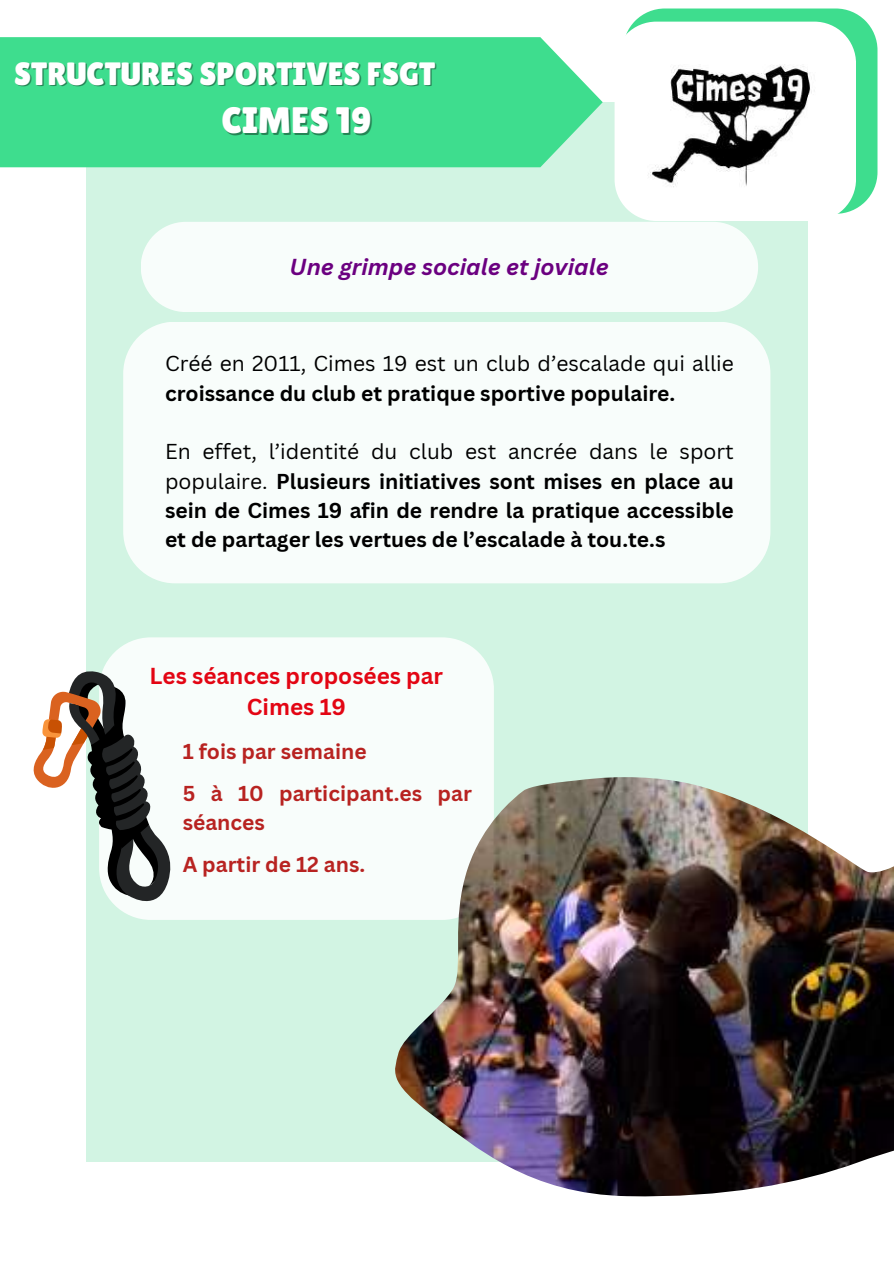
<style>
.page{position:relative;width:894px;height:1264px;background:#fff}
.page>*{position:absolute;margin:0;border:0;box-sizing:border-box;transform-origin:0 0}
.t1{font:36.75px "Lilita One";color:#fff}
.t2{font:32.25px "Lilita One";color:#fff}
.t3{font:700 22.5px/31.5px "Canva Sans";color:#e30513;text-align:center}
.t4{font:italic 700 22.5px "Canva Sans";color:#6b0080}
.t5{font:700 21px/29.2px "Canva Sans";color:#000;text-align:justify}
.t6{font:700 21px/29.2px "Canva Sans";color:#b82321}
.t7{font:21px "Canva Sans";color:#000}
.s1{font-weight:400}
</style>
<div class="page">
<div style="left:86px;top:102px;width:721px;height:1059px;background:#d2f4e3"></div>
<svg style="left:634px;top:9px;width:243px;height:200px;background:#54e19b"></svg>
<svg style="left:614px;top:22px;width:241px;height:199px"></svg>
<img style="left:631px;top:49px;width:197px;height:144px">
<div style="left:0;top:37px;width:602px;height:130px;background:#3edd8e"></div>
<div style="left:141px;top:222px;width:617px;height:90px;background:#f8fdfb;border-radius:45px"></div>
<div style="left:123px;top:322px;width:647px;height:261px;background:#f8fdfb;border-radius:52px"></div>
<div style="left:99px;top:637px;width:394px;height:282px;background:#f8fdfb;border-radius:52px"></div>
<img style="left:395px;top:777px;width:498px;height:419px">
<svg style="left:33px;top:659px;width:138px;height:256px"></svg>
<h2 class="t2" style="left:14px;top:55px;width:423px">STRUCTURES SPORTIVES FSGT</h2>
<h1 class="t1" style="left:221px;top:99px;width:151px">CIMES 19</h1>
<p class="t4" style="left:289px;top:251px;width:320px">Une grimpe sociale et joviale</p>
<p class="t7" style="left:165px;top:349px;width:570px">Créé en 2011, Cimes 19 est un club d’escalade qui allie</p>
<p class="t5" style="left:165px;top:378px;width:511px">croissance du club et pratique sportive populaire.</p>
<p class="t5" style="left:165px;top:436px;width:570px"><span class="s1">En effet, l’identité du club est ancrée dans le sport populaire.</span> Plusieurs initiatives sont mises en place au sein de Cimes 19 afin de rendre la pratique accessible et de partager les vertues de l’escalade à tou.te.s</p>
<p class="t3" style="left:149px;top:659px;width:295px">Les séances proposées par<br>Cimes 19</p>
<p class="t6" style="left:183px;top:736px;width:185px">1 fois par semaine</p>
<p class="t6" style="left:183px;top:778px;width:291px">5 à 10 participant.es par séances</p>
<p class="t6" style="left:183px;top:849px;width:184px">A partir de 12 ans.</p>
</div>
